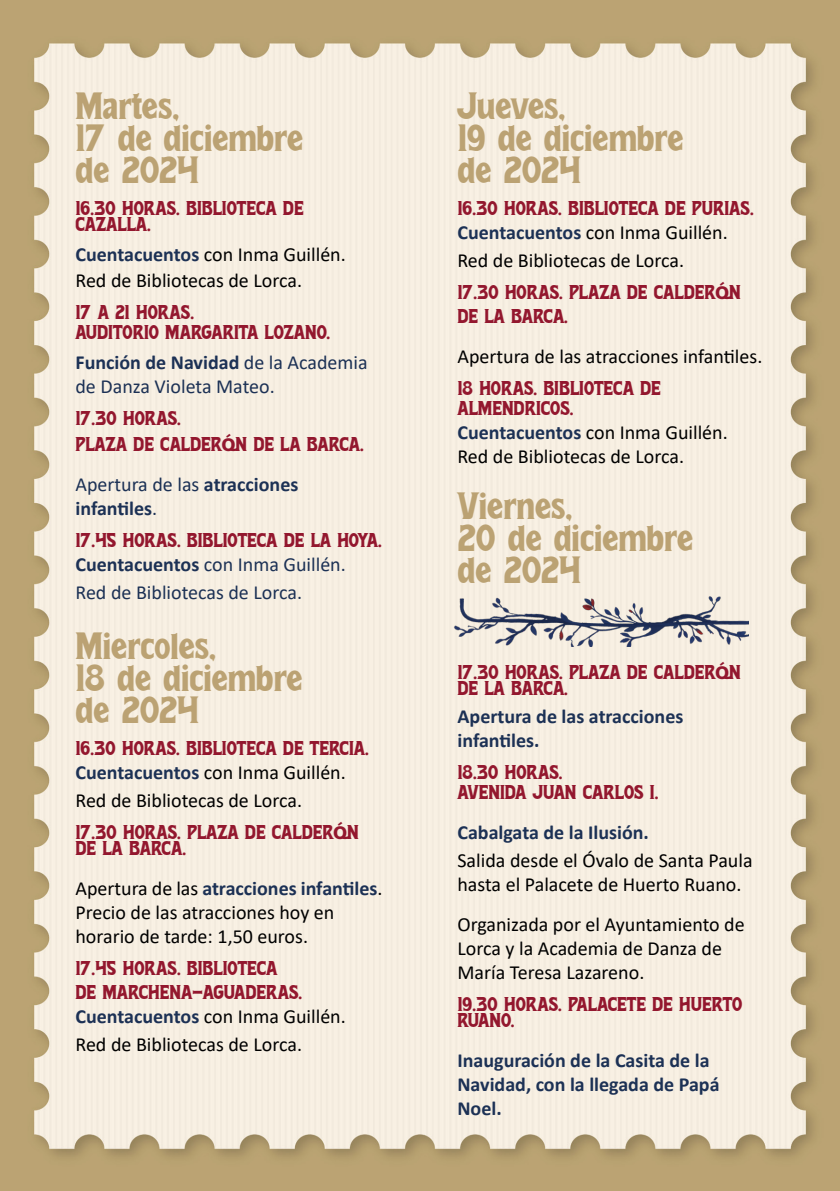
<style>
.page{position:relative;width:840px;height:1191px;background:#fff}
.page>*{position:absolute;margin:0;border:0;box-sizing:border-box;transform-origin:0 0}
.t1{font:38px/32px "Family Christmas";color:#bba273}
.t2{font:20px/24px "Calibri";color:#000}
.t3{font:20px/16px "Family Christmas";color:#93172e}
.t4{font:700 20px/24px "Calibri";color:#1c3155}
.t5{font:20px/24px "Calibri";color:#1c3155}
.s1{font-weight:700;color:#1c3155}
.s2{font-weight:700}
.s3{font-family:"Amio";font-weight:700}
.s4{font-weight:400}
</style>
<div class="page">
<img style="left:0;top:0;width:833px;height:1191px">
<img style="left:437px;top:528px;width:310px;height:119px">
<h1 class="t1" style="left:75px;top:91px;width:229px">Martes,<br>17 de diciembre de 2024</h1>
<p class="t3" style="left:75px;top:201px;width:229px">16.30 HORAS. BIBLIOTECA DE<br>CAZALLA.</p>
<p class="t2" style="left:75px;top:241px;width:272px;line-height:26px"><span class="s1">Cuentacuentos</span> con Inma Guillén.<br>Red de Bibliotecas de Lorca.</p>
<p class="t3" style="left:75px;top:303px;width:256px;line-height:20px">17 A 21 HORAS.<br>AUDITORIO MARGARITA LOZANO.</p>
<p class="t5" style="left:75px;top:350px;width:293px"><span class="s2">Función de Navidad</span> de la Academia de Danza Violeta Mateo.</p>
<p class="t3" style="left:75px;top:406px;width:290px;line-height:26px">17.30 HORAS.<br>PLAZA DE CALDER<span class="s3">Ó</span>N DE LA BARCA.</p>
<p class="t4" style="left:75px;top:472px;width:224px"><span class="s4">Apertura de las</span> atracciones infantiles<span class="s4">.</span></p>
<p class="t3" style="left:75px;top:533px;width:307px">17.45 HORAS. BIBLIOTECA DE LA HOYA.</p>
<p class="t5" style="left:75px;top:550px;width:272px;line-height:28px"><span class="s2">Cuentacuentos</span> con Inma Guillén.<br>Red de Bibliotecas de Lorca.</p>
<h1 class="t1" style="left:75px;top:631px;width:229px">Miércoles,<br>18 de diciembre de 2024</h1>
<p class="t3" style="left:75px;top:741px;width:294px">16.30 HORAS. BIBLIOTECA DE TERCIA.</p>
<p class="t2" style="left:75px;top:758px;width:272px;line-height:28px"><span class="s1">Cuentacuentos</span> con Inma Guillén.<br>Red de Bibliotecas de Lorca.</p>
<p class="t3" style="left:75px;top:825px;width:285px">17.30 HORAS. PLAZA DE CALDER<span class="s3">Ó</span>N<br>DE LA BARCA.</p>
<p class="t2" style="left:75px;top:876px;width:308px">Apertura de las <span class="s1">atracciones infantiles</span>.<br>Precio de las atracciones hoy en horario de tarde: 1,50 euros.</p>
<p class="t3" style="left:75px;top:957px;width:228px;line-height:24px">17.45 HORAS. BIBLIOTECA<br>DE MARCHENA-AGUADERAS.</p>
<p class="t2" style="left:75px;top:1002px;width:272px;line-height:28px"><span class="s1">Cuentacuentos</span> con Inma Guillén.<br>Red de Bibliotecas de Lorca.</p>
<h1 class="t1" style="left:457px;top:91px;width:227px">Jueves,<br>19 de diciembre de 2024</h1>
<p class="t3" style="left:457px;top:201px;width:297px">16.30 HORAS. BIBLIOTECA DE PURIAS.</p>
<p class="t2" style="left:457px;top:218px;width:272px;line-height:28px"><span class="s1">Cuentacuentos</span> con Inma Guillén.<br>Red de Bibliotecas de Lorca.</p>
<p class="t3" style="left:457px;top:281px;width:284px;line-height:24px">17.30 HORAS. PLAZA DE CALDER<span class="s3">Ó</span>N<br>DE LA BARCA.</p>
<p class="t2" style="left:457px;top:344px;width:306px">Apertura de las atracciones infantiles.</p>
<p class="t3" style="left:457px;top:379px;width:205px;line-height:20px">18 HORAS. BIBLIOTECA DE<br>ALMENDRICOS.</p>
<p class="t2" style="left:457px;top:420px;width:272px"><span class="s1">Cuentacuentos</span> con Inma Guillén.<br>Red de Bibliotecas de Lorca.</p>
<h1 class="t1" style="left:457px;top:491px;width:237px">Viernes,<br>20 de diciembre de 2024</h1>
<p class="t3" style="left:457px;top:665px;width:284px">17.30 HORAS. PLAZA DE CALDER<span class="s3">Ó</span>N<br>DE LA BARCA.</p>
<p class="t4" style="left:457px;top:704px;width:227px">Apertura de las atracciones infantiles.</p>
<p class="t3" style="left:457px;top:763px;width:202px;line-height:20px">18.30 HORAS.<br>AVENIDA JUAN CARLOS I.</p>
<p class="t4" style="left:457px;top:820px;width:193px">Cabalgata de la Ilusión.</p>
<p class="t2" style="left:457px;top:848px;width:296px">Salida desde el Óvalo de Santa Paula hasta el Palacete de Huerto Ruano.</p>
<p class="t2" style="left:457px;top:912px;width:288px">Organizada por el Ayuntamiento de<br>Lorca y la Academia de Danza de<br>María Teresa Lazareno.</p>
<p class="t3" style="left:457px;top:997px;width:286px">19.30 HORAS. PALACETE DE HUERTO<br>RUANO.</p>
<p class="t4" style="left:457px;top:1048px;width:263px">Inauguración de la Casita de la<br>Navidad, con la llegada de Papá<br>Noel.</p>
</div>
